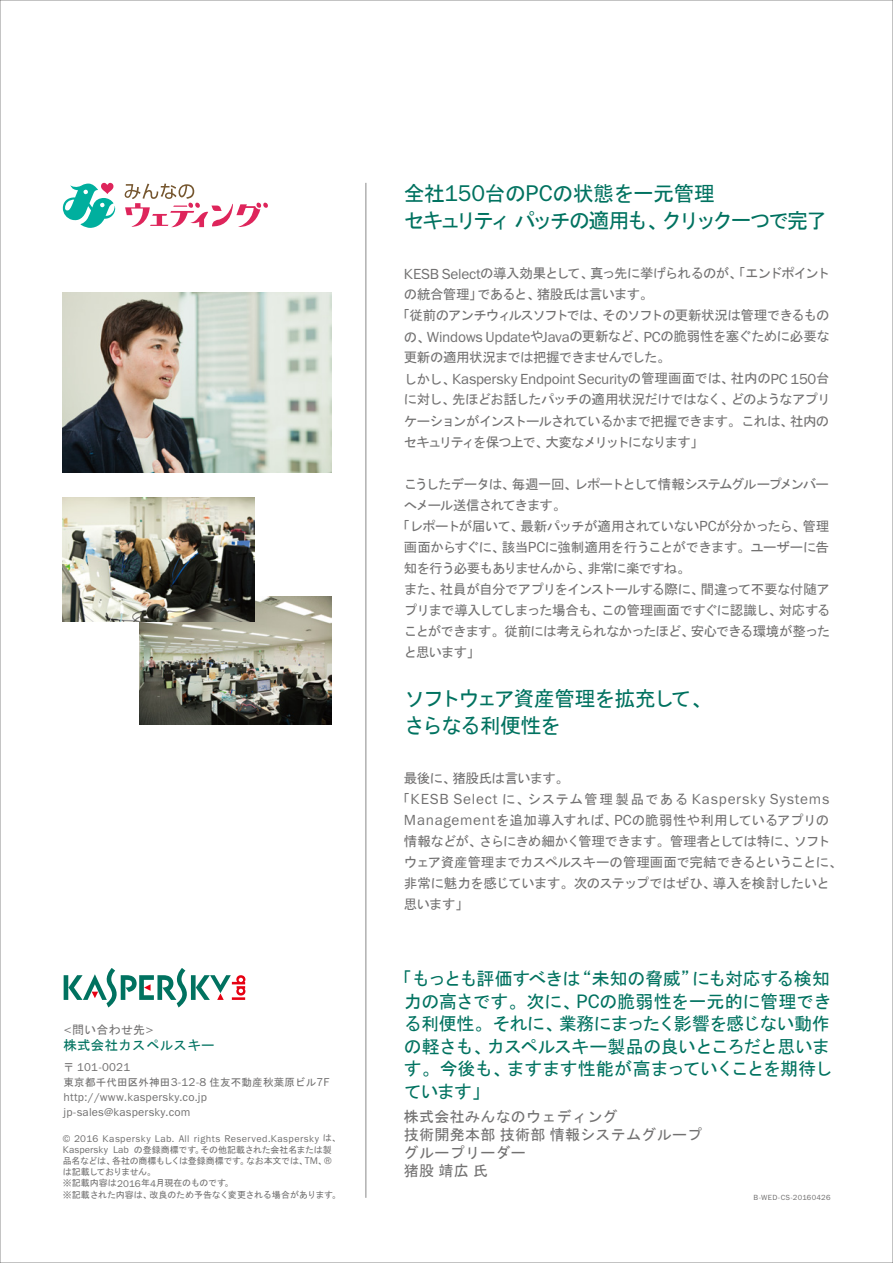
<style>
.page{position:relative;width:893px;height:1263px;background:#fff}
.page>*{position:absolute;margin:0;border:0;box-sizing:border-box;transform-origin:0 0}
.t1{font:21px/27px "MS Gothic";letter-spacing:-.09em;color:#007260}
.t2{font:18px/22.5px "MS Gothic";letter-spacing:-.035em;color:#007260}
.t3{font:15px/18px "MS Gothic";letter-spacing:.02em;color:#727171}
.t4{font:14.7px "Lab Gothic";letter-spacing:-.015em;color:#727171}
.t5{font:14.7px "Lab Gothic";letter-spacing:.055em;color:#727171}
.t6{font:13.5px/21px "MS Gothic";letter-spacing:-.06em;color:#727171;text-align:justify}
.t7{font:13.5px/21px "MS Gothic";letter-spacing:-.04em;color:#727171}
.t8{font:13.5px "MS Gothic";letter-spacing:-.1em;color:#727171}
.t9{font:13.5px "MS Gothic";letter-spacing:-.08em;color:#727171}
.t10{font:13.5px "MS Gothic";letter-spacing:-.095em;color:#727171}
.t11{font:13.5px "MS Gothic";letter-spacing:.02em;color:#007260}
.t12{font:12px "MS Gothic";letter-spacing:.02em;color:#727171}
.t13{font:11.4px/15px "Lab Gothic";letter-spacing:.02em;color:#727171}
.t14{font:10.5px "MS Gothic";letter-spacing:.02em;color:#727171}
.t15{font:9.75px "Lab Gothic";letter-spacing:.045em;color:#727171}
.t16{font:9px/11.2px "MS Gothic";letter-spacing:-.025em;color:#727171}
.t17{font:7.5px "Lab Gothic";letter-spacing:.035em;color:#727171}
.s1{font-family:"Lab Gothic";font-size:13.05px}
.s2{font-family:"MS Gothic";font-size:10.5px}
.s3{font-family:"Lab Gothic";font-size:11.4px}
.s4{font-family:"MS Gothic";font-size:9px}
.s5{font-family:"Lab Gothic";font-size:9.75px}
.s6{font-family:"Lab Gothic";font-size:22.95px}
.s7{font-family:"Lab Gothic";font-size:14.7px}
.s8{font-family:"MS Gothic";font-size:13.5px}
.s9{font-family:"Lab Gothic";font-size:19.65px}
</style>
<div class="page">
<img style="left:140px;top:597px;width:192px;height:128px">
<hr style="left:366px;top:183px;width:1px;height:1015px;background:#898989">
<img style="left:63px;top:293px;width:269px;height:179px">
<img style="left:63px;top:498px;width:192px;height:124px">
<svg style="left:125px;top:184px;width:143px;height:43px"></svg>
<svg style="left:63px;top:183px;width:52px;height:45px"></svg>
<svg style="left:64px;top:968px;width:181px;height:39px"></svg>
<p class="t12" style="left:63px;top:1023px;width:92px"><span class="s1">&lt;</span>問い合わせ先<span class="s1">&gt;</span></p>
<p class="t11" style="left:63px;top:1038px;width:153px">株式会社カスペルスキー</p>
<p class="t13" style="left:64px;top:1059px;width:68px"><span class="s2">〒</span> 101-0021</p>
<p class="t14" style="left:64px;top:1077px;width:268px">東京都千代田区外神田<span class="s3">3-12-8</span> 住友不動産秋葉原ビル<span class="s3">7F</span></p>
<p class="t13" style="left:64px;top:1089px;width:145px">http://www.kaspersky.co.jp jp-sales@kaspersky.com</p>
<p class="t15" style="left:63px;top:1132px;width:279px">© 2016 Kaspersky Lab. All rights Reserved.Kaspersky <span class="s4">は、</span></p>
<p class="t16" style="left:63px;top:1144px;width:279px"><span class="s5">Kaspersky Lab</span> の登録商標です。その他記載された会社名または製品名などは、各社の商標もしくは登録商標です。なお本文では、<span class="s5">TM</span>、<span class="s5">®</span>は記載しておりません。<br>※記載内容は<span class="s5">2016</span>年<span class="s5">4</span>月現在のものです。<br>※記載された内容は、改良のため予告なく変更される場合があります。</p>
<h1 class="t1" style="left:404px;top:180px;width:425px">全社<span class="s6">150</span>台の<span class="s6">PC</span>の状態を一元管理<br>セキュリティパッチの適用も、クリック一つで完了</h1>
<p class="t6" style="left:404px;top:263px;width:427px"><span class="s7">KESB Select</span>の導入効果として、真っ先に挙げられるのが、「エンドポイント</p>
<p class="t6" style="left:404px;top:284px;width:251px">の統合管理」であると、猪股氏は言います。</p>
<p class="t6" style="left:396px;top:305px;width:435px">「従前のアンチウィルスソフトでは、そのソフトの更新状況は管理できるもの</p>
<p class="t7" style="left:404px;top:326px;width:427px">の、<span class="s7">Windows Update</span>や<span class="s7">Java</span>の更新など、<span class="s7">PC</span>の脆弱性を塞ぐために必要な</p>
<p class="t6" style="left:404px;top:347px;width:268px">更新の適用状況までは把握できませんでした。</p>
<p class="t4" style="left:404px;top:370px;width:427px"><span class="s8">しかし、</span>Kaspersky Endpoint Security<span class="s8">の管理画面では、社内の</span>PC 150<span class="s8">台</span></p>
<p class="t6" style="left:404px;top:389px;width:428px">に対し、先ほどお話したパッチの適用状況だけではなく、どのようなアプリケーションがインストールされているかまで把握できます。これは、社内のセキュリティを保つ上で、大変なメリットになります」</p>
<p class="t8" style="left:404px;top:477px;width:427px">こうしたデータは、毎週一回、レポートとして情報システムグループメンバー</p>
<p class="t10" style="left:404px;top:498px;width:164px">へメール送信されてきます。</p>
<p class="t6" style="left:396px;top:515px;width:434px">「レポートが届いて、最新パッチが適用されていない<span class="s7">PC</span>が分かったら、管理</p>
<p class="t6" style="left:404px;top:536px;width:427px">画面からすぐに、該当<span class="s7">PC</span>に強制適用を行うことができます。ユーザーに告</p>
<p class="t9" style="left:404px;top:561px;width:288px">知を行う必要もありませんから、非常に楽ですね。</p>
<p class="t6" style="left:404px;top:578px;width:428px">また、社員が自分でアプリをインストールする際に、間違って不要な付随ア</p>
<p class="t6" style="left:404px;top:599px;width:428px">プリまで導入してしまった場合も、この管理画面ですぐに認識し、対応する</p>
<p class="t6" style="left:404px;top:620px;width:428px">ことができます。従前には考えられなかったほど、安心できる環境が整った</p>
<p class="t6" style="left:404px;top:641px;width:78px">と思います」</p>
<h1 class="t1" style="left:404px;top:685px;width:310px">ソフトウェア資産管理を拡充して、さらなる利便性を</h1>
<p class="t6" style="left:404px;top:767px;width:167px">最後に、猪股氏は言います。</p>
<p class="t5" style="left:396px;top:790px;width:434px"><span class="s8">「</span>KESB Select <span class="s8">に、システム管理製品である</span> Kaspersky Systems</p>
<p class="t7" style="left:404px;top:809px;width:440px"><span class="s7">Management</span>を追加導入すれば、<span class="s7">PC</span>の脆弱性や利用しているアプリの情報などが、さらにきめ細かく管理できます。管理者としては特に、ソフトウェア資産管理までカスペルスキーの管理画面で完結できるということに、非常に魅力を感じています。次のステップではぜひ、導入を検討したいと思います」</p>
<h2 class="t2" style="left:404px;top:968px;width:430px;text-indent:-10px">「もっとも評価すべきは“未知の脅威”にも対応する検知力の高さです。次に、<span class="s9">PC</span>の脆弱性を一元的に管理できる利便性。それに、業務にまったく影響を感じない動作の軽さも、カスペルスキー製品の良いところだと思います。今後も、ますます性能が高まっていくことを期待しています」</h2>
<p class="t3" style="left:404px;top:1107px;width:300px">株式会社みんなのウェディング<br>技術開発本部技術部情報システムグループグループリーダー<br>猪股靖広氏</p>
<p class="t17" style="left:754px;top:1192px;width:78px">B-WED-CS-20160426</p>
</div>
